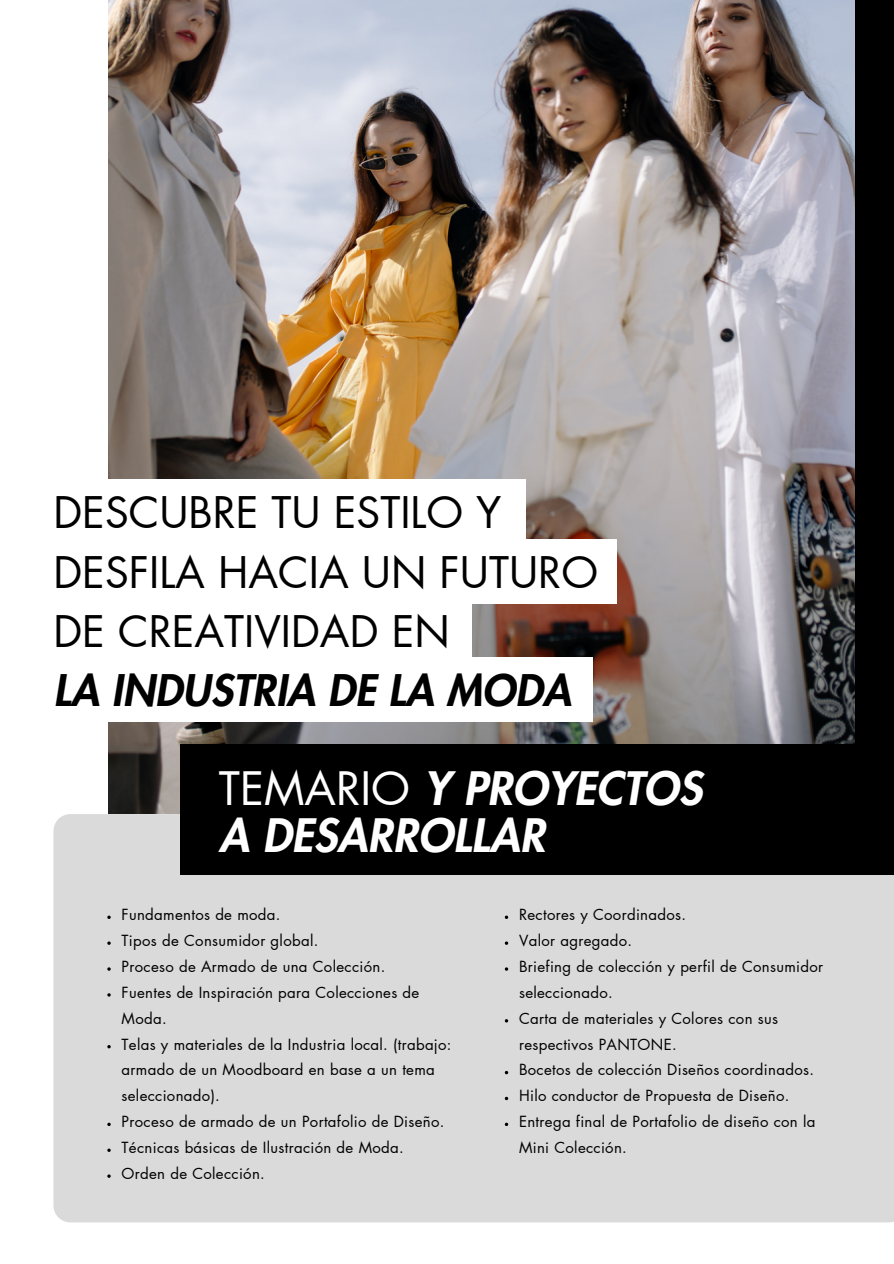
<style>
.page{position:relative;width:894px;height:1264px;background:#fff}
.page>*{position:absolute;margin:0;border:0;box-sizing:border-box;transform-origin:0 0}
.t1{font:italic 800 45px/47.2px "Futura LT Pro";color:#fff}
.t2{font:42.6px/59.4px "Futura LT Pro";color:#000}
.t3{font:15px/25.8px "Futura LT Pro";letter-spacing:.02em;color:#000}
.s1{font-weight:800;font-style:italic}
.s2{font-weight:400;font-style:normal}
</style>
<div class="page">
<img style="left:108px;top:0;width:746px;height:813px">
<div style="left:53px;top:814px;width:840px;height:408px;background:#dadada"></div>
<div style="left:180px;top:744px;width:713px;height:131px;background:#000"></div>
<div style="left:21px;top:479px;width:504px;height:65px;background:#fff"></div>
<div style="left:21px;top:539px;width:595px;height:64px;background:#fff"></div>
<div style="left:21px;top:598px;width:450px;height:64px;background:#fff"></div>
<div style="left:21px;top:657px;width:572px;height:65px;background:#fff"></div>
<div style="left:854px;top:0;width:39px;height:762px;background:#000"></div>
<svg style="left:107px;top:915px;width:4px;height:4px"></svg>
<svg style="left:107px;top:941px;width:4px;height:3px"></svg>
<svg style="left:107px;top:967px;width:4px;height:3px"></svg>
<svg style="left:107px;top:993px;width:4px;height:3px"></svg>
<svg style="left:107px;top:1045px;width:4px;height:3px"></svg>
<svg style="left:107px;top:1122px;width:4px;height:4px"></svg>
<svg style="left:107px;top:1148px;width:4px;height:3px"></svg>
<svg style="left:107px;top:1174px;width:4px;height:3px"></svg>
<svg style="left:504px;top:915px;width:4px;height:4px"></svg>
<svg style="left:504px;top:941px;width:4px;height:3px"></svg>
<svg style="left:504px;top:967px;width:4px;height:3px"></svg>
<svg style="left:504px;top:1019px;width:4px;height:3px"></svg>
<svg style="left:504px;top:1070px;width:4px;height:4px"></svg>
<svg style="left:504px;top:1096px;width:4px;height:4px"></svg>
<svg style="left:504px;top:1122px;width:4px;height:4px"></svg>
<h1 class="t2" style="left:53px;top:484px;width:546px">DESCUBRE TU ESTILO Y<br>DESFILA HACIA UN FUTURO<br>DE CREATIVIDAD EN<br><span class="s1">LA INDUSTRIA DE LA MODA</span></h1>
<h1 class="t1" style="left:219px;top:766px;width:484px"><span class="s2">TEMARIO</span> Y PROYECTOS<br>A DESARROLLAR</h1>
<p class="t3" style="left:121px;top:902px;width:160px">Fundamentos de moda.</p>
<p class="t3" style="left:121px;top:928px;width:198px">Tipos de Consumidor global.</p>
<p class="t3" style="left:121px;top:954px;width:265px">Proceso de Armado de una Colección.</p>
<p class="t3" style="left:121px;top:979px;width:299px">Fuentes de Inspiración para Colecciones de<br>Moda.</p>
<p class="t3" style="left:121px;top:1031px;width:331px">Telas y materiales de la Industria local. (trabajo: armado de un Moodboard en base a un tema seleccionado).</p>
<p class="t3" style="left:121px;top:1109px;width:324px">Proceso de armado de un Portafolio de Diseño.</p>
<p class="t3" style="left:121px;top:1135px;width:283px">Técnicas básicas de Ilustración de Moda.</p>
<p class="t3" style="left:121px;top:1161px;width:145px">Orden de Colección.</p>
<p class="t3" style="left:519px;top:902px;width:168px">Rectores y Coordinados.</p>
<p class="t3" style="left:519px;top:928px;width:115px">Valor agregado.</p>
<p class="t3" style="left:519px;top:954px;width:305px">Briefing de colección y perfil de Consumidor seleccionado.</p>
<p class="t3" style="left:519px;top:1005px;width:260px">Carta de materiales y Colores con sus respectivos PANTONE.</p>
<p class="t3" style="left:519px;top:1057px;width:296px">Bocetos de colección Diseños coordinados.</p>
<p class="t3" style="left:519px;top:1083px;width:272px">Hilo conductor de Propuesta de Diseño.</p>
<p class="t3" style="left:519px;top:1109px;width:298px">Entrega final de Portafolio de diseño con la<br>Mini Colección.</p>
</div>
